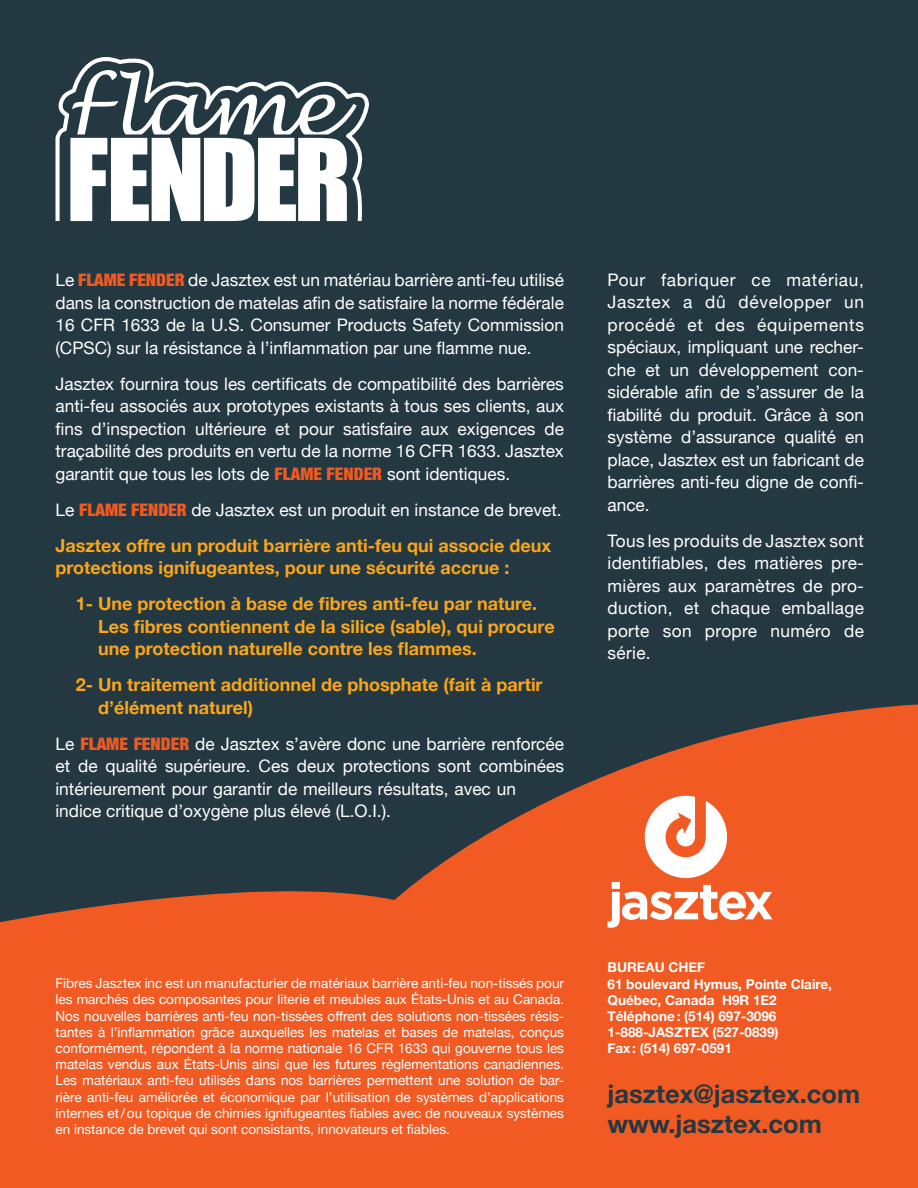
<style>
.page{position:relative;width:918px;height:1188px;background:#fff}
.page>*{position:absolute;margin:0;border:0;box-sizing:border-box;transform-origin:0 0}
.t1{font:700 25.5px/30.6px "Helvetica Neue";color:#243842}
.t2{font:700 18px/22.5px "Helvetica Neue";color:#faa61a}
.t3{font:17.25px/22.5px "Helvetica Neue";color:#fff;text-align:justify}
.t4{font:13.5px/16.2px "Helvetica Neue";color:#fff;text-align:justify}
.t5{font:700 13.5px/16.2px "Helvetica Neue";color:#fff}
.s1{font-weight:900;font-stretch:condensed;color:#f15a22}
</style>
<div class="page">
<div style="left:0;top:0;width:918px;height:946px;background:#243842"></div>
<svg style="left:0;top:704px;width:918px;height:484px;fill:#f15a22"></svg>
<svg style="left:55px;top:57px;width:314px;height:164px"></svg>
<svg style="left:608px;top:796px;width:165px;height:132px"></svg>
<p class="t3" style="left:56px;top:269px;width:510px">Le <span class="s1">FLAME FENDER</span> de Jasztex est un matériau barrière anti-feu utilisé dans la construction de matelas afin de satisfaire la norme fédérale 16 CFR 1633 de la U.S. Consumer Products Safety Commission (CPSC) sur la résistance à l’inflammation par une flamme nue.</p>
<p class="t3" style="left:56px;top:372px;width:510px">Jasztex fournira tous les certificats de compatibilité des barrières anti-feu associés aux prototypes existants à tous ses clients, aux fins d’inspection ultérieure et pour satisfaire aux exigences de traçabilité des produits en vertu de la norme 16 CFR 1633. Jasztex garantit que tous les lots de <span class="s1">FLAME FENDER</span> sont identiques.</p>
<p class="t3" style="left:55px;top:498px;width:508px">Le <span class="s1">FLAME FENDER</span> de Jasztex est un produit en instance de brevet.</p>
<p class="t2" style="left:56px;top:534px;width:497px">Jasztex offre un produit barrière anti-feu qui associe deux protections ignifugeantes, pour une sécurité accrue :</p>
<p class="t2" style="left:98px;top:592px;width:458px;text-indent:-22px">1- Une protection à base de fibres anti-feu par nature.<br>Les fibres contiennent de la silice (sable), qui procure une protection naturelle contre les flammes.</p>
<p class="t2" style="left:98px;top:673px;width:446px;text-indent:-22px">2- Un traitement additionnel de phosphate (fait à partir d’élément naturel)</p>
<p class="t3" style="left:56px;top:732px;width:510px;text-align:left">Le <span class="s1">FLAME FENDER</span> de Jasztex s’avère donc une barrière renforcée et de qualité supérieure. Ces deux protections sont combinées intérieurement pour garantir de meilleurs résultats, avec un indice critique d’oxygène plus élevé (L.O.I.).</p>
<p class="t3" style="left:608px;top:268px;width:258px">Pour fabriquer ce matériau, Jasztex a dû développer un procédé et des équipements spéciaux, impliquant une recher&shy;che et un développement con&shy;sidérable afin de s’assurer de la fiabilité du produit. Grâce à son système d’assurance qualité en place, Jasztex est un fabricant de barrières anti-feu digne de confi&shy;ance.</p>
<p class="t3" style="left:608px;top:529px;width:258px">Tous les produits de Jasztex sont identifiables, des matières pre&shy;mières aux paramètres de pro&shy;duction, et chaque emballage porte son propre numéro de série.</p>
<p class="t4" style="left:56px;top:975px;width:510px">Fibres Jasztex inc est un manufacturier de matériaux barrière anti-feu non-tissés pour les marchés des composantes pour literie et meubles aux États-Unis et au Canada.<br>Nos nouvelles barrières anti-feu non-tissées offrent des solutions non-tissées résis&shy;tantes à l’inflammation grâce auxquelles les matelas et bases de matelas, conçus conformément, répondent à la norme nationale 16 CFR 1633 qui gouverne tous les matelas vendus aux États-Unis ainsi que les futures réglementations canadiennes.<br>Les matériaux anti-feu utilisés dans nos barrières permettent une solution de bar&shy;rière anti-feu améliorée et économique par l’utilisation de systèmes d’applications internes et/ou topique de chimies ignifugeantes fiables avec de nouveaux systèmes en instance de brevet qui sont consistants, innovateurs et fiables.</p>
<p class="t5" style="left:608px;top:959px;width:226px">BUREAU CHEF<br>61 boulevard Hymus, Pointe Claire,<br>Québec, Canada H9R 1E2<br>Téléphone: (514) 697-3096<br>1-888-JASZTEX (527-0839)<br>Fax: (514) 697-0591</p>
<h1 class="t1" style="left:608px;top:1078px;width:254px">jasztex@jasztex.com www.jasztex.com</h1>
</div>
